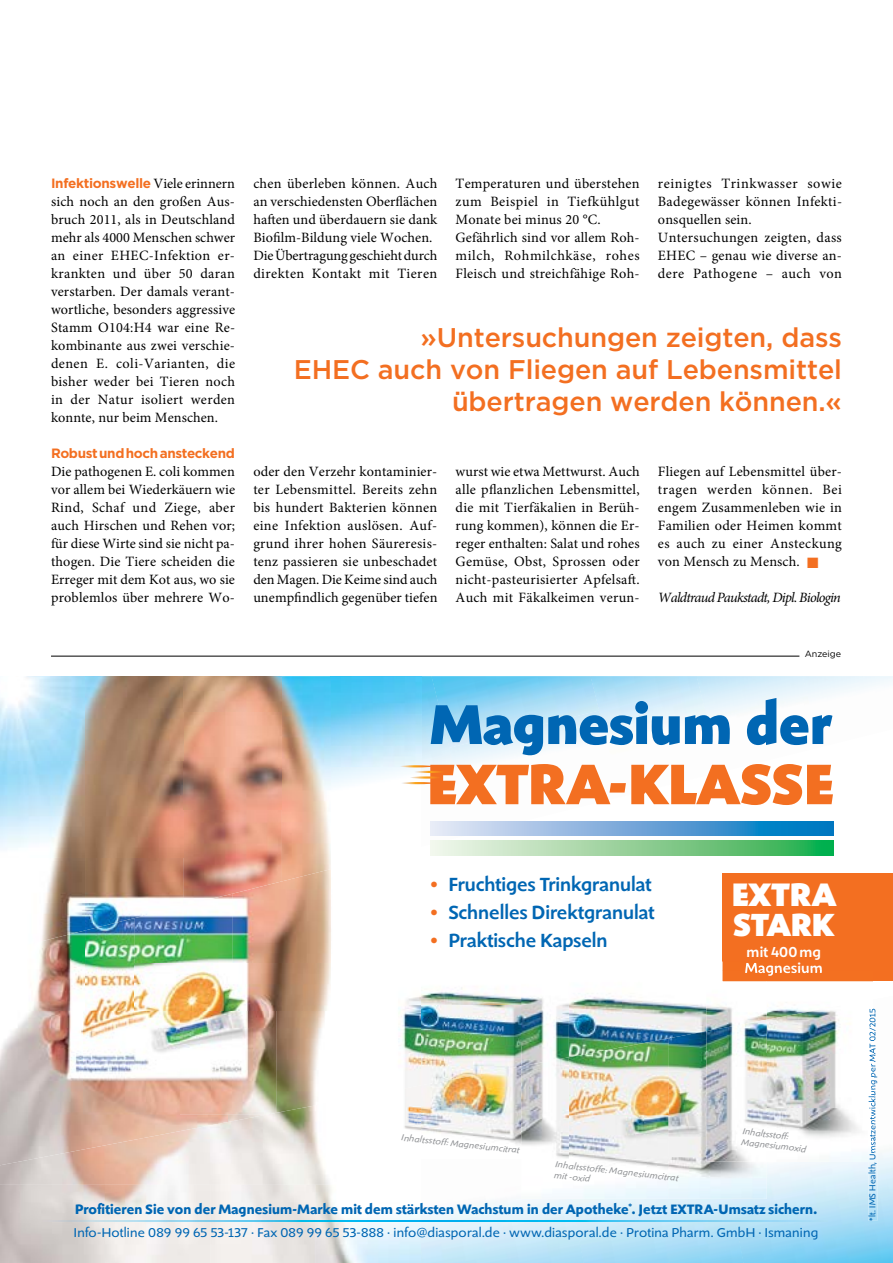
<style>
.page{position:relative;width:893px;height:1263px;background:#fff}
.page>*{position:absolute;margin:0;border:0;box-sizing:border-box;transform-origin:0 0}
.t1{font:800 59.1px "Shinn";letter-spacing:.02em;color:#f36f21}
.t2{font:800 58.05px "Shinn";letter-spacing:-.005em;color:#0066b3}
.t3{font:800 33.75px "Shinn";letter-spacing:.03em;color:#fff}
.t4{font:800 33.15px "Shinn";letter-spacing:.01em;color:#fff}
.t5{font:500 27px/32.4px "Gotham";letter-spacing:-.005em;color:#f36f21;text-align:right}
.t6{font:500 19.8px "Shinn";color:#0066b3}
.t7{font:500 15px/16.4px "Shinn";letter-spacing:.015em;color:#fff}
.t8{font:14.25px/18px "Minion Pro";letter-spacing:.015em;color:#000;text-align:justify}
.t9{font:italic 14.25px "Minion Pro";letter-spacing:-.05em;color:#000}
.t10{font:700 14.1px "Shinn";letter-spacing:.015em;color:#0066b3}
.t11{font:700 13.5px "Gotham";letter-spacing:-.03em;color:#f36f21}
.t12{font:13.2px "Shinn";letter-spacing:.02em;color:#0066b3}
.t13{font:italic 9px/10.5px "Shinn";color:#939598}
.t14{font:9px "Shinn";letter-spacing:.03em;color:#0066b3}
.t15{font:9px "Gotham";color:#000}
.s1{font-family:"Minion Pro";font-weight:400;font-size:14.25px;color:#000}
.s2{color:#f36f21}
.s3{font-weight:800;color:#f36f21}
</style>
<div class="page">
<img style="left:471px;top:676px;width:119px;height:34px">
<img style="left:421px;top:676px;width:50px;height:165px">
<img style="left:449px;top:710px;width:172px;height:111px">
<img style="left:613px;top:743px;width:37px;height:54px">
<img style="left:744px;top:1152px;width:149px;height:111px">
<img style="left:584px;top:1199px;width:160px;height:64px">
<img style="left:421px;top:1199px;width:163px;height:64px">
<svg style="left:421px;top:1249px;width:3px;height:14px"></svg>
<img style="left:868px;top:1009px;width:9px;height:212px">
<img style="left:0;top:1011px;width:276px;height:103px">
<img style="left:276px;top:1011px;width:49px;height:84px">
<img style="left:324px;top:1061px;width:1px;height:34px">
<img style="left:0;top:1114px;width:228px;height:25px">
<img style="left:331px;top:676px;width:90px;height:110px">
<img style="left:134px;top:911px;width:99px;height:52px">
<img style="left:233px;top:881px;width:98px;height:82px">
<img style="left:31px;top:952px;width:54px;height:59px">
<img style="left:85px;top:930px;width:49px;height:81px">
<img style="left:134px;top:963px;width:197px;height:48px">
<img style="left:0;top:676px;width:85px;height:276px">
<img style="left:85px;top:676px;width:99px;height:254px">
<img style="left:183px;top:676px;width:99px;height:230px">
<img style="left:282px;top:676px;width:49px;height:205px">
<img style="left:0;top:1185px;width:421px;height:78px">
<img style="left:0;top:1139px;width:263px;height:46px">
<img style="left:263px;top:1095px;width:66px;height:90px">
<img style="left:137px;top:1115px;width:126px;height:24px">
<div style="left:723px;top:873px;width:170px;height:108px;background:#f36f21"></div>
<svg style="left:430px;top:841px;width:403px;height:14px;background:#8ed098"></svg>
<svg style="left:430px;top:821px;width:403px;height:15px;background:#6ea9d9"></svg>
<svg style="left:400px;top:765px;width:47px;height:19px"></svg>
<img style="left:421px;top:988px;width:100px;height:78px">
<img style="left:421px;top:1066px;width:100px;height:78px">
<img style="left:398px;top:996px;width:23px;height:89px">
<img style="left:404px;top:1085px;width:17px;height:46px">
<img style="left:421px;top:1135px;width:99px;height:9px">
<img style="left:569px;top:996px;width:53px;height:42px">
<img style="left:622px;top:961px;width:101px;height:77px">
<img style="left:542px;top:1115px;width:126px;height:84px">
<img style="left:668px;top:1157px;width:99px;height:42px">
<img style="left:668px;top:1031px;width:38px;height:126px">
<img style="left:569px;top:1038px;width:100px;height:77px">
<img style="left:745px;top:963px;width:22px;height:7px">
<img style="left:521px;top:997px;width:48px;height:60px">
<img style="left:521px;top:1057px;width:48px;height:102px">
<img style="left:767px;top:1054px;width:101px;height:107px">
<img style="left:767px;top:1001px;width:103px;height:53px">
<img style="left:767px;top:970px;width:55px;height:6px">
<img style="left:868px;top:1009px;width:5px;height:152px">
<img style="left:706px;top:970px;width:61px;height:50px">
<img style="left:706px;top:1020px;width:61px;height:141px">
<img style="left:40px;top:1220px;width:787px;height:1px">
<hr style="left:51px;top:656px;width:748px;height:1px;background:#000">
<p class="t11" style="left:51px;top:174px;width:185px">Infektionswelle <span class="s1">Viele erinnern</span></p>
<p class="t8" style="left:51px;top:193px;width:186px">sich noch an den großen Aus&shy;bruch 2011, als in Deutschland mehr als 4000 Menschen schwer an einer EHEC-Infektion er&shy;krankten und über 50 daran verstarben. Der damals verant&shy;wortliche, besonders aggressive Stamm O104:H4 war eine Re&shy;kombinante aus zwei verschie&shy;denen E. coli-Varianten, die bisher weder bei Tieren noch in der Natur isoliert werden konnte, nur beim Menschen.</p>
<p class="t11" style="left:51px;top:444px;width:185px">Robust und hoch ansteckend</p>
<p class="t8" style="left:51px;top:463px;width:186px">Die pathogenen E. coli kommen vor allem bei Wiederkäuern wie Rind, Schaf und Ziege, aber auch Hirschen und Rehen vor; für diese Wirte sind sie nicht pa&shy;thogen. Die Tiere scheiden die Erreger mit dem Kot aus, wo sie problemlos über mehrere Wo-</p>
<p class="t8" style="left:253px;top:175px;width:186px;text-align:left">chen überleben können. Auch an verschiedensten Oberflächen haften und überdauern sie dank<br>Biofilm-Bildung viele Wochen.<br>Die Übertragung geschieht durch direkten Kontakt mit Tieren</p>
<p class="t8" style="left:456px;top:175px;width:186px;text-align:left">Temperaturen und überstehen zum Beispiel in Tiefkühlgut<br>Monate bei minus 20 °C.<br>Gefährlich sind vor allem Roh&shy;milch, Rohmilchkäse, rohes<br>Fleisch und streichfähige Roh-</p>
<p class="t8" style="left:658px;top:175px;width:186px;text-align:left">reinigtes Trinkwasser sowie<br>Badegewässer können Infekti&shy;onsquellen sein.<br>Untersuchungen zeigten, dass<br>EHEC – genau wie diverse an&shy;dere Pathogene – auch von</p>
<h3 class="t5" style="left:294px;top:320px;width:550px">»Untersuchungen zeigten, dass<br>EHEC auch von Fliegen auf Lebensmittel übertragen werden können.«</h3>
<p class="t8" style="left:253px;top:463px;width:186px">oder den Verzehr kontaminier&shy;ter Lebensmittel. Bereits zehn bis hundert Bakterien können eine Infektion auslösen. Auf&shy;grund ihrer hohen Säureresis&shy;tenz passieren sie unbeschadet den Magen. Die Keime sind auch unempfindlich gegenüber tiefen</p>
<p class="t8" style="left:456px;top:463px;width:186px">wurst wie etwa Mettwurst. Auch alle pflanzlichen Lebensmittel, die mit Tierfäkalien in Berüh&shy;rung kommen), können die Er&shy;reger enthalten: Salat und rohes Gemüse, Obst, Sprossen oder nicht-pasteurisierter Apfelsaft.<br>Auch mit Fäkalkeimen verun-</p>
<p class="t8" style="left:658px;top:463px;width:186px">Fliegen auf Lebensmittel über&shy;tragen werden können. Bei engem Zusammenleben wie in Familien oder Heimen kommt es auch zu einer Ansteckung von Mensch zu Mensch. <span class="s2">■</span></p>
<p class="t9" style="left:658px;top:588px;width:184px">Waldtraud Paukstadt, Dipl. Biologin</p>
<p class="t15" style="left:805px;top:648px;width:38px">Anzeige</p>
<h2 class="t2" style="left:430px;top:689px;width:401px">Magnesium der</h2>
<h1 class="t1" style="left:427px;top:748px;width:407px">EXTRA-KLASSE</h1>
<h3 class="t6" style="left:430px;top:873px;width:223px"><span class="s3">•</span> Fruchtiges Trinkgranulat</h3>
<h3 class="t6" style="left:430px;top:901px;width:226px"><span class="s3">•</span> Schnelles Direktgranulat</h3>
<h3 class="t6" style="left:430px;top:928px;width:179px"><span class="s3">•</span> Praktische Kapseln</h3>
<h3 class="t3" style="left:732px;top:874px;width:106px">EXTRA</h3>
<h3 class="t4" style="left:734px;top:904px;width:102px">STARK</h3>
<p class="t7" style="left:745px;top:943px;width:79px">mit 400 mg<br>Magnesium</p>
<p class="t13" style="left:402px;top:1132px;width:120px;rotate:6deg">Inhaltsstoff: Magnesiumcitrat</p>
<p class="t13" style="left:556px;top:1159px;width:125px;rotate:6deg">Inhaltsstoffe: Magnesiumcitrat mit -oxid</p>
<p class="t13" style="left:743px;top:1126px;width:67px;rotate:7deg">Inhaltsstoff:<br>Magnesiumoxid</p>
<p class="t10" style="left:75px;top:1200px;width:743px">Profitieren Sie von der Magnesium-Marke mit dem stärksten Wachstum in der Apotheke<sup>*</sup>. Jetzt EXTRA-Umsatz sichern.</p>
<p class="t12" style="left:74px;top:1225px;width:746px">Info-Hotline 089 99 65 53-137 · Fax 089 99 65 53-888 · info@diasporal.de · www.diasporal.de · Protina Pharm. GmbH · Ismaning</p>
<p class="t14" style="left:867px;top:1221px;width:214px;rotate:-90deg">*lt. IMS Health, Umsatzentwicklung per MAT 02/2015</p>
</div>
